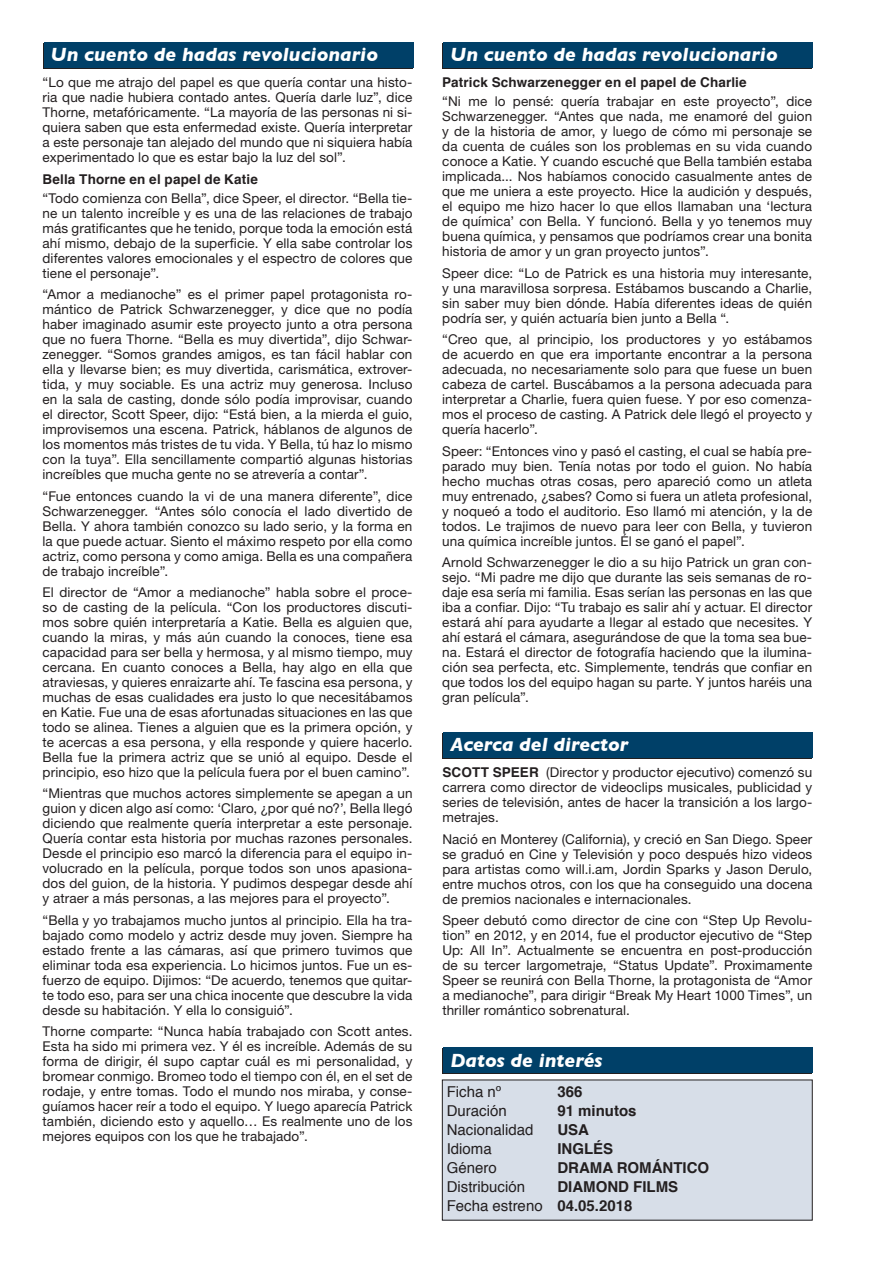
<style>
.page{position:relative;width:893px;height:1263px;background:#fff}
.page>*{position:absolute;margin:0;border:0;box-sizing:border-box;transform-origin:0 0}
.t1{font:italic 700 19.5px "Gill Sans";color:#fff}
.t2{font:15px "Helvetica";color:#231f20}
.t3{font:700 15px "Helvetica";color:#231f20}
.t4{font:13.5px/15px "Helvetica Neue";letter-spacing:.01em;color:#231f20;text-align:justify}
.t5{font:700 13.5px "Helvetica";letter-spacing:.015em;color:#231f20}
.s1{font-family:"Helvetica";font-weight:700}
.s2{font-weight:700}
</style>
<div class="page">
<div style="left:43px;top:44px;width:369px;height:25px;background:#231f20"></div>
<div style="left:44px;top:43px;width:370px;height:25px;background:#004068"></div>
<div style="left:442px;top:1049px;width:370px;height:25px;background:#231f20"></div>
<div style="left:443px;top:1048px;width:370px;height:25px;background:#004068"></div>
<div style="left:442px;top:1080px;width:370px;height:140px;background:#d7dee8"></div>
<div style="left:442px;top:733px;width:370px;height:26px;background:#231f20"></div>
<div style="left:443px;top:732px;width:370px;height:26px;background:#004068"></div>
<div style="left:442px;top:44px;width:370px;height:25px;background:#231f20"></div>
<div style="left:443px;top:43px;width:370px;height:25px;background:#004068"></div>
<p class="t1" style="left:51px;top:43px;width:329px">Un cuento de hadas revolucionario</p>
<p class="t4" style="left:43px;top:75px;width:371px">“Lo que me atrajo del papel es que quería contar una histo&shy;ria que nadie hubiera contado antes. Quería darle luz”, dice Thorne, metafóricamente. “La mayoría de las personas ni si&shy;quiera saben que esta enfermedad existe. Quería interpretar a este personaje tan alejado del mundo que ni siquiera había experimentado lo que es estar bajo la luz del sol”.</p>
<p class="t5" style="left:43px;top:168px;width:217px">Bella Thorne en el papel de Katie</p>
<p class="t4" style="left:43px;top:190px;width:371px">“Todo comienza con Bella”, dice Speer, el director. “Bella tie&shy;ne un talento increíble y es una de las relaciones de trabajo más gratificantes que he tenido, porque toda la emoción está ahí mismo, debajo de la superficie. Y ella sabe controlar los diferentes valores emocionales y el espectro de colores que tiene el personaje”.</p>
<p class="t4" style="left:43px;top:287px;width:371px">“Amor a medianoche” es el primer papel protagonista ro&shy;mántico de Patrick Schwarzenegger, y dice que no podía haber imaginado asumir este proyecto junto a otra persona que no fuera Thorne. “Bella es muy divertida”, dijo Schwar&shy;zenegger. “Somos grandes amigos, es tan fácil hablar con ella y llevarse bien; es muy divertida, carismática, extrover&shy;tida, y muy sociable. Es una actriz muy generosa. Incluso en la sala de casting, donde sólo podía improvisar, cuando el director, Scott Speer, dijo: “Está bien, a la mierda el guio, improvisemos una escena. Patrick, háblanos de algunos de los momentos más tristes de tu vida. Y Bella, tú haz lo mismo con la tuya”. Ella sencillamente compartió algunas historias increíbles que mucha gente no se atrevería a contar”.</p>
<p class="t4" style="left:43px;top:488px;width:371px">“Fue entonces cuando la vi de una manera diferente”, dice Schwarzenegger. “Antes sólo conocía el lado divertido de Bella. Y ahora también conozco su lado serio, y la forma en la que puede actuar. Siento el máximo respeto por ella como actriz, como persona y como amiga. Bella es una compañera de trabajo increíble”.</p>
<p class="t4" style="left:43px;top:584px;width:371px">El director de “Amor a medianoche” habla sobre el proce&shy;so de casting de la película. “Con los productores discuti&shy;mos sobre quién interpretaría a Katie. Bella es alguien que, cuando la miras, y más aún cuando la conoces, tiene esa capacidad para ser bella y hermosa, y al mismo tiempo, muy cercana. En cuanto conoces a Bella, hay algo en ella que atraviesas, y quieres enraizarte ahí. Te fascina esa persona, y muchas de esas cualidades era justo lo que necesitábamos en Katie. Fue una de esas afortunadas situaciones en las que todo se alinea. Tienes a alguien que es la primera opción, y te acercas a esa persona, y ella responde y quiere hacerlo.<br>Bella fue la primera actriz que se unió al equipo. Desde el principio, eso hizo que la película fuera por el buen camino”.</p>
<p class="t4" style="left:43px;top:786px;width:371px">“Mientras que muchos actores simplemente se apegan a un guion y dicen algo así como: ‘Claro, ¿por qué no?’, Bella llegó diciendo que realmente quería interpretar a este personaje.<br>Quería contar esta historia por muchas razones personales.<br>Desde el principio eso marcó la diferencia para el equipo in&shy;volucrado en la película, porque todos son unos apasiona&shy;dos del guion, de la historia. Y pudimos despegar desde ahí y atraer a más personas, a las mejores para el proyecto”.</p>
<p class="t4" style="left:43px;top:912px;width:371px">“Bella y yo trabajamos mucho juntos al principio. Ella ha tra&shy;bajado como modelo y actriz desde muy joven. Siempre ha estado frente a las cámaras, así que primero tuvimos que eliminar toda esa experiencia. Lo hicimos juntos. Fue un es&shy;fuerzo de equipo. Dijimos: “De acuerdo, tenemos que quitar&shy;te todo eso, para ser una chica inocente que descubre la vida desde su habitación. Y ella lo consiguió”.</p>
<p class="t4" style="left:43px;top:1024px;width:371px">Thorne comparte: “Nunca había trabajado con Scott antes.<br>Esta ha sido mi primera vez. Y él es increíble. Además de su forma de dirigir, él supo captar cuál es mi personalidad, y bromear conmigo. Bromeo todo el tiempo con él, en el set de rodaje, y entre tomas. Todo el mundo nos miraba, y conse&shy;guíamos hacer reír a todo el equipo. Y luego aparecía Patrick también, diciendo esto y aquello… Es realmente uno de los mejores equipos con los que he trabajado”.</p>
<p class="t1" style="left:450px;top:43px;width:329px">Un cuento de hadas revolucionario</p>
<p class="t5" style="left:442px;top:72px;width:306px">Patrick Schwarzenegger en el papel de Charlie</p>
<p class="t4" style="left:442px;top:94px;width:371px">“Ni me lo pensé: quería trabajar en este proyecto”, dice Schwarzenegger. “Antes que nada, me enamoré del guion y de la historia de amor, y luego de cómo mi personaje se da cuenta de cuáles son los problemas en su vida cuando conoce a Katie. Y cuando escuché que Bella también estaba implicada... Nos habíamos conocido casualmente antes de que me uniera a este proyecto. Hice la audición y después, el equipo me hizo hacer lo que ellos llamaban una ‘lectura de química’ con Bella. Y funcionó. Bella y yo tenemos muy buena química, y pensamos que podríamos crear una bonita historia de amor y un gran proyecto juntos”.</p>
<p class="t4" style="left:442px;top:265px;width:371px">Speer dice: “Lo de Patrick es una historia muy interesante, y una maravillosa sorpresa. Estábamos buscando a Charlie, sin saber muy bien dónde. Había diferentes ideas de quién podría ser, y quién actuaría bien junto a Bella “.</p>
<p class="t4" style="left:442px;top:332px;width:371px">“Creo que, al principio, los productores y yo estábamos de acuerdo en que era importante encontrar a la persona adecuada, no necesariamente solo para que fuese un buen cabeza de cartel. Buscábamos a la persona adecuada para interpretar a Charlie, fuera quien fuese. Y por eso comenza&shy;mos el proceso de casting. A Patrick dele llegó el proyecto y quería hacerlo”.</p>
<p class="t4" style="left:442px;top:443px;width:371px">Speer: “Entonces vino y pasó el casting, el cual se había pre&shy;parado muy bien. Tenía notas por todo el guion. No había hecho muchas otras cosas, pero apareció como un atleta muy entrenado, ¿sabes? Como si fuera un atleta profesional, y noqueó a todo el auditorio. Eso llamó mi atención, y la de todos. Le trajimos de nuevo para leer con Bella, y tuvieron una química increíble juntos. Él se ganó el papel”.</p>
<p class="t4" style="left:442px;top:554px;width:371px">Arnold Schwarzenegger le dio a su hijo Patrick un gran con&shy;sejo. “Mi padre me dijo que durante las seis semanas de ro&shy;daje esa sería mi familia. Esas serían las personas en las que iba a confiar. Dijo: “Tu trabajo es salir ahí y actuar. El director estará ahí para ayudarte a llegar al estado que necesites. Y ahí estará el cámara, asegurándose de que la toma sea bue&shy;na. Estará el director de fotografía haciendo que la ilumina&shy;ción sea perfecta, etc. Simplemente, tendrás que confiar en que todos los del equipo hagan su parte. Y juntos haréis una gran película”.</p>
<p class="t1" style="left:450px;top:733px;width:179px">Acerca del director</p>
<p class="t4" style="left:442px;top:765px;width:371px"><span class="s1">SCOTT SPEER</span> (Director y productor ejecutivo) comenzó su carrera como director de videoclips musicales, publicidad y series de televisión, antes de hacer la transición a los largo&shy;metrajes.</p>
<p class="t4" style="left:442px;top:831px;width:371px">Nació en Monterey (California), y creció en San Diego. Speer se graduó en Cine y Televisión y poco después hizo videos para artistas como will.i.am, Jordin Sparks y Jason Derulo, entre muchos otros, con los que ha conseguido una docena de premios nacionales e internacionales.</p>
<p class="t4" style="left:442px;top:912px;width:371px">Speer debutó como director de cine con “Step Up Revolu&shy;tion” en 2012, y en 2014, fue el productor ejecutivo de “Step Up: All In”. Actualmente se encuentra en post-producción de su tercer largometraje, “Status Update”. Proximamente Speer se reunirá con Bella Thorne, la protagonista de “Amor a medianoche”, para dirigir “Break My Heart 1000 Times”, un thriller romántico sobrenatural.</p>
<p class="t1" style="left:450px;top:1048px;width:154px">Datos de interés</p>
<p class="t2" style="left:447px;top:1080px;width:56px">Ficha nº</p>
<p class="t3" style="left:557px;top:1079px;width:27px">366</p>
<p class="t2" style="left:447px;top:1099px;width:62px">Duración</p>
<p class="t3" style="left:557px;top:1098px;width:81px">91 minutos</p>
<p class="t2" style="left:447px;top:1118px;width:88px">Nacionalidad</p>
<p class="t3" style="left:557px;top:1117px;width:33px">USA</p>
<p class="t2" style="left:447px;top:1137px;width:47px">Idioma</p>
<p class="t3" style="left:557px;top:1136px;width:57px">INGLÉS</p>
<p class="t2" style="left:447px;top:1156px;width:52px">Género</p>
<p class="t3" style="left:557px;top:1155px;width:153px">DRAMA ROMÁNTICO</p>
<p class="t2" style="left:447px;top:1175px;width:80px">Distribución</p>
<p class="t3" style="left:557px;top:1174px;width:122px">DIAMOND FILMS</p>
<p class="t2" style="left:447px;top:1194px;width:187px">Fecha estreno <span class="s2">04.05.2018</span></p>
</div>
